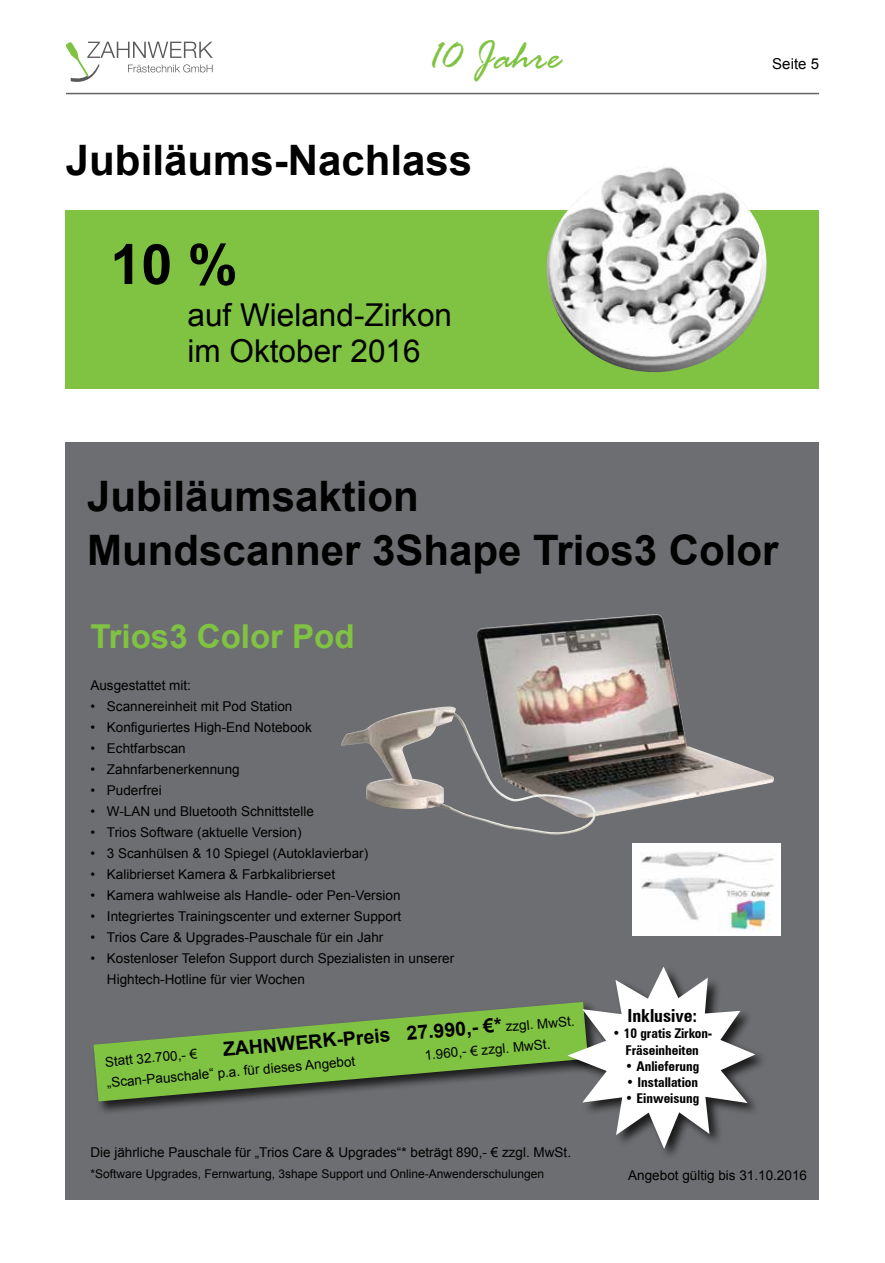
<style>
.page{position:relative;width:885px;height:1263px;background:#fff}
.page>*{position:absolute;margin:0;border:0;box-sizing:border-box;transform-origin:0 0}
.t1{font:700 55.8px "Arial";color:#000}
.t2{font:italic 43.65px "Rage";color:#80c342}
.t3{font:700 42px/54px "Arial";color:#000}
.t4{font:700 33px "Arial";color:#80c342}
.t5{font:31.5px/36px "Arial";color:#000}
.t6{font:700 19.5px "Arial";color:#000}
.t7{font:700 condensed 18px "Zurich BT";color:#000}
.t8{font:15px "Arial";color:#000}
.t9{font:13.5px/21px "Arial";color:#000}
.t10{font:700 condensed 13.5px/16.2px "Zurich BT";color:#000;text-align:center}
.t11{font:12px "Arial";color:#000}
.s1{font-weight:400;font-size:13.5px}
</style>
<div class="page">
<hr style="left:66px;top:93px;width:753px;height:1px;background:#636466">
<svg style="left:66px;top:42px;width:147px;height:40px"></svg>
<div style="left:66px;top:442px;width:753px;height:757px;background:#6d6e71"></div>
<div style="left:66px;top:210px;width:753px;height:179px;background:#80c342"></div>
<img style="left:477px;top:614px;width:297px;height:203px">
<img style="left:341px;top:707px;width:255px;height:128px">
<img style="left:632px;top:844px;width:148px;height:91px">
<div style="left:92px;top:1000px;width:510px;height:115px;background:#000;opacity:.75"></div>
<svg style="left:94px;top:1002px;width:472px;height:99px;fill:#80c342"></svg>
<div style="left:566px;top:966px;width:202px;height:195px;background:#6d6e71"></div>
<svg style="left:567px;top:967px;width:188px;height:182px"></svg>
<img style="left:546px;top:167px;width:220px;height:206px">
<h2 class="t2" style="left:427px;top:33px;width:135px">10 Jahre</h2>
<h3 class="t3" style="left:66px;top:135px;width:408px">Jubiläums-Nachlass</h3>
<h1 class="t1" style="left:110px;top:227px;width:129px">10 %</h1>
<h3 class="t5" style="left:187px;top:297px;width:266px">auf Wieland-Zirkon im Oktober 2016</h3>
<p class="t8" style="left:772px;top:54px;width:48px">Seite 5</p>
<h3 class="t3" style="left:87px;top:471px;width:692px">Jubiläumsaktion<br>Mundscanner 3Shape Trios3 Color</h3>
<h3 class="t4" style="left:90px;top:614px;width:266px">Trios3 Color Pod</h3>
<p class="t9" style="left:90px;top:675px;width:102px">Ausgestattet mit:</p>
<p class="t9" style="left:90px;top:696px;width:203px">• Scannereinheit mit Pod Station</p>
<p class="t9" style="left:90px;top:717px;width:223px">• Konfiguriertes High-End Notebook</p>
<p class="t9" style="left:90px;top:738px;width:97px">• Echtfarbscan</p>
<p class="t9" style="left:90px;top:759px;width:151px">• Zahnfarbenerkennung</p>
<p class="t9" style="left:90px;top:780px;width:73px">• Puderfrei</p>
<p class="t9" style="left:90px;top:801px;width:225px">• W-LAN und Bluetooth Schnittstelle</p>
<p class="t9" style="left:90px;top:822px;width:213px">• Trios Software (aktuelle Version)</p>
<p class="t9" style="left:90px;top:843px;width:279px">• 3 Scanhülsen &amp; 10 Spiegel (Autoklavierbar)</p>
<p class="t9" style="left:90px;top:864px;width:246px">• Kalibrierset Kamera &amp; Farbkalibrierset</p>
<p class="t9" style="left:90px;top:885px;width:311px">• Kamera wahlweise als Handle- oder Pen-Version</p>
<p class="t9" style="left:90px;top:906px;width:312px">• Integriertes Trainingscenter und externer Support</p>
<p class="t9" style="left:90px;top:927px;width:294px">• Trios Care &amp; Upgrades-Pauschale für ein Jahr</p>
<p class="t9" style="left:107px;top:948px;width:349px;text-indent:-16px">• Kostenloser Telefon Support durch Spezialisten in unserer<br>Hightech-Hotline für vier Wochen</p>
<h3 class="t6" style="left:222px;top:1036px;width:354px;rotate:-5deg">ZAHNWERK-Preis 27.990,- €* <span class="s1">zzgl. MwSt.</span></h3>
<p class="t9" style="left:106px;top:1072px;width:251px;rotate:-5deg">„Scan-Pauschale“ p.a. für dieses Angebot</p>
<p class="t9" style="left:424px;top:1044px;width:128px;rotate:-5deg">1.960,- € zzgl. MwSt.</p>
<p class="t9" style="left:104px;top:1051px;width:94px;rotate:-5deg">Statt 32.700,- €</p>
<h3 class="t7" style="left:627px;top:1005px;width:71px">Inklusive:</h3>
<p class="t10" style="left:612px;top:1025px;width:101px">• 10 gratis Zirkon-<br>Fräseinheiten</p>
<p class="t10" style="left:625px;top:1058px;width:76px">• Anlieferung</p>
<p class="t10" style="left:626px;top:1074px;width:73px">• Installation</p>
<p class="t10" style="left:625px;top:1090px;width:76px">• Einweisung</p>
<p class="t9" style="left:90px;top:1142px;width:482px">Die jährliche Pauschale für „Trios Care &amp; Upgrades“* beträgt 890,- € zzgl. MwSt.</p>
<p class="t11" style="left:90px;top:1166px;width:455px">*Software Upgrades, Fernwartung, 3shape Support und Online-Anwenderschulungen</p>
<p class="t9" style="left:628px;top:1164px;width:180px">Angebot gültig bis 31.10.2016</p>
</div>
